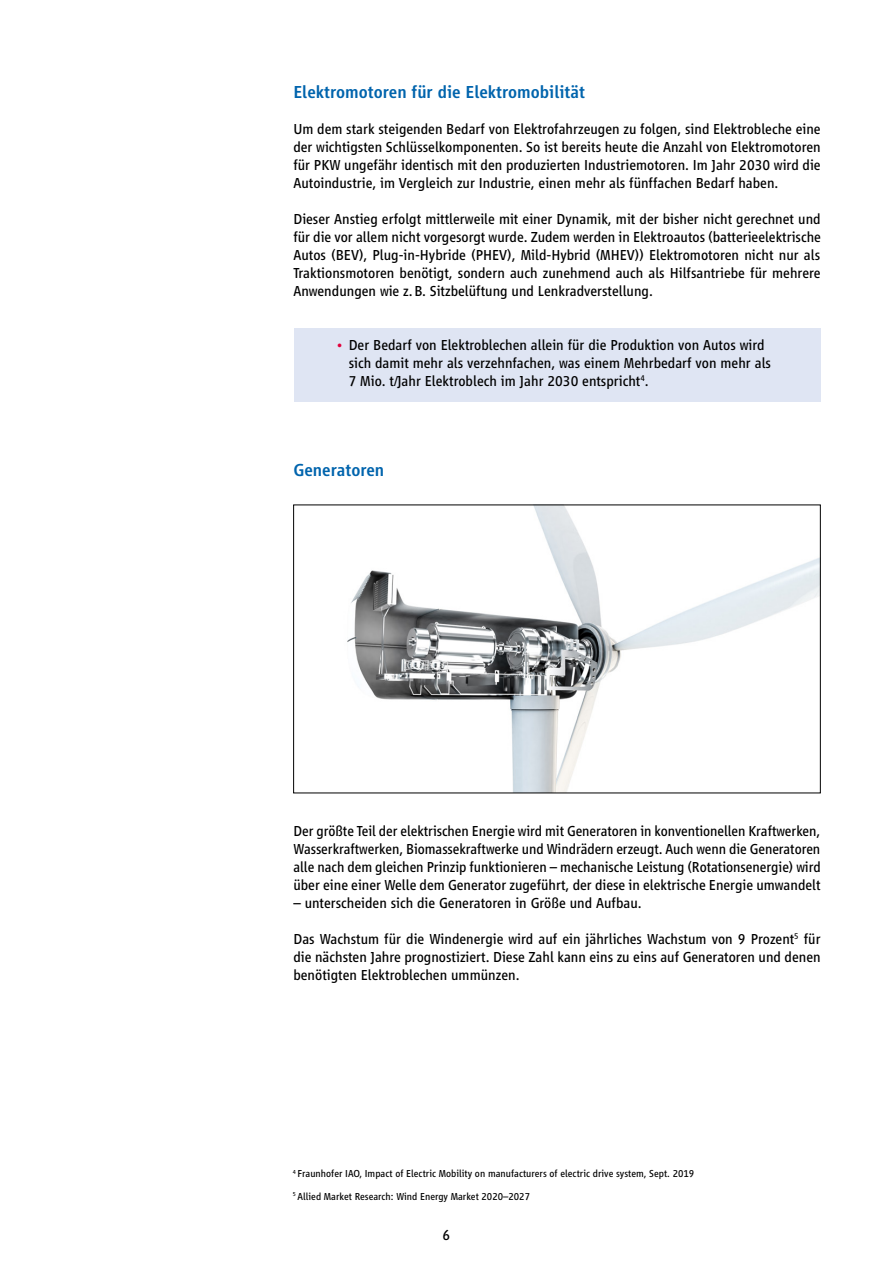
<style>
.page{position:relative;width:893px;height:1263px;background:#fff}
.page>*{position:absolute;margin:0;border:0;box-sizing:border-box;transform-origin:0 0}
.t1{font:500 18px "Vialog LT Pro";color:#0064ad}
.t2{font:15px/18px "Vialog LT Pro";color:#000;text-align:justify}
.t3{font:10.5px/22.2px "Vialog LT Pro";color:#000}
.s1{color:#e2003b}
</style>
<div class="page">
<div style="left:295px;top:328px;width:526px;height:74px;background:#dfe5f3"></div>
<img style="left:347px;top:507px;width:471px;height:284px">
<p class="t1" style="left:293px;top:82px;width:293px">Elektromotoren für die Elektromobilität</p>
<p class="t2" style="left:293px;top:120px;width:529px">Um dem stark steigenden Bedarf von Elektrofahrzeugen zu folgen, sind Elektrobleche eine der wichtigsten Schlüsselkomponenten. So ist bereits heute die Anzahl von Elektromotoren für PKW ungefähr identisch mit den produzierten Industriemotoren. Im Jahr 2030 wird die Autoindustrie, im Vergleich zur Industrie, einen mehr als fünffachen Bedarf haben.</p>
<p class="t2" style="left:293px;top:210px;width:529px">Dieser Anstieg erfolgt mittlerweile mit einer Dynamik, mit der bisher nicht gerechnet und für die vor allem nicht vorgesorgt wurde. Zudem werden in Elektroautos (batterieelektrische Autos (BEV), Plug-in-Hybride (PHEV), Mild-Hybrid (MHEV)) Elektromotoren nicht nur als Traktionsmotoren benötigt, sondern auch zunehmend auch als Hilfsantriebe für mehrere Anwendungen wie z.B. Sitzbelüftung und Lenkradverstellung.</p>
<p class="t2" style="left:349px;top:336px;width:424px;text-align:left;text-indent:-13px"><span class="s1">•</span> Der Bedarf von Elektroblechen allein für die Produktion von Autos wird sich damit mehr als verzehnfachen, was einem Mehrbedarf von mehr als<br>7 Mio. t/Jahr Elektroblech im Jahr 2030 entspricht<sup>4</sup>.</p>
<p class="t1" style="left:293px;top:460px;width:92px">Generatoren</p>
<p class="t2" style="left:293px;top:822px;width:529px">Der größte Teil der elektrischen Energie wird mit Generatoren in konventionellen Kraftwerken, Wasserkraftwerken, Biomassekraftwerke und Windrädern erzeugt. Auch wenn die Generatoren alle nach dem gleichen Prinzip funktionieren – mechanische Leistung (Rotationsenergie) wird über eine einer Welle dem Generator zugeführt, der diese in elektrische Energie umwandelt</p>
<p class="t2" style="left:293px;top:894px;width:350px">– unterscheiden sich die Generatoren in Größe und Aufbau.</p>
<p class="t2" style="left:293px;top:930px;width:529px">Das Wachstum für die Windenergie wird auf ein jährliches Wachstum von 9 Prozent<sup>5</sup> für die nächsten Jahre prognostiziert. Diese Zahl kann eins zu eins auf Generatoren und denen benötigten Elektroblechen ummünzen.</p>
<p class="t3" style="left:293px;top:1163px;width:403px"><sup>4</sup> Fraunhofer IAO, Impact of Electric Mobility on manufacturers of electric drive system, Sept. 2019<br><sup>5</sup> Allied Market Research: Wind Energy Market 2020–2027</p>
<p class="t2" style="left:443px;top:1226px;width:9px">6</p>
</div>
